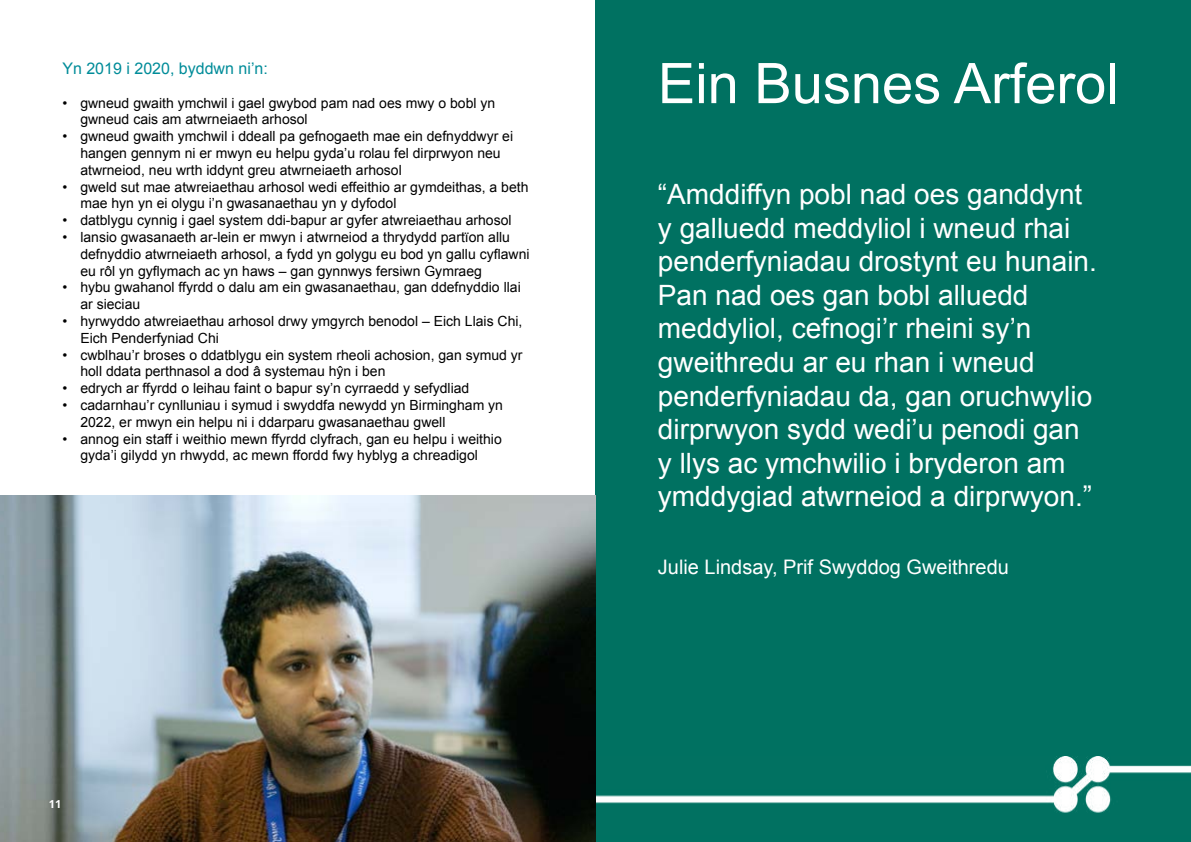
<style>
.page{position:relative;width:1191px;height:842px;background:#fff}
.page>*{position:absolute;margin:0;border:0;box-sizing:border-box;transform-origin:0 0}
.t1{font:56px "Arial";color:#fff}
.t2{font:28px/33.6px "Arial";color:#fff}
.t3{font:20px "Arial";color:#fff}
.t4{font:16px "Arial";color:#008c99}
.t5{font:14px/16.8px "Arial";color:#000}
.t6{font:700 11px "Open Sans";color:#fff}
</style>
<div class="page">
<div style="left:595px;top:0;width:596px;height:842px;background:#007161"></div>
<img style="left:595px;top:756px;width:596px;height:78px">
<img style="left:0;top:496px;width:595px;height:346px">
<p class="t4" style="left:62px;top:58px;width:207px">Yn 2019 i 2020, byddwn ni’n:</p>
<p class="t5" style="left:80px;top:94px;width:416px;text-indent:-18px">• gwneud gwaith ymchwil i gael gwybod pam nad oes mwy o bobl yn gwneud cais am atwrneiaeth arhosol</p>
<p class="t5" style="left:80px;top:128px;width:434px;text-indent:-18px">• gwneud gwaith ymchwil i ddeall pa gefnogaeth mae ein defnyddwyr ei hangen gennym ni er mwyn eu helpu gyda’u rolau fel dirprwyon neu atwrneiod, neu wrth iddynt greu atwrneiaeth arhosol</p>
<p class="t5" style="left:80px;top:178px;width:449px;text-indent:-18px">• gweld sut mae atwreiaethau arhosol wedi effeithio ar gymdeithas, a beth mae hyn yn ei olygu i’n gwasanaethau yn y dyfodol</p>
<p class="t5" style="left:62px;top:212px;width:451px">• datblygu cynnig i gael system ddi-bapur ar gyfer atwreiaethau arhosol</p>
<p class="t5" style="left:80px;top:229px;width:451px;text-indent:-18px">• lansio gwasanaeth ar-lein er mwyn i atwrneiod a thrydydd partïon allu defnyddio atwrneiaeth arhosol, a fydd yn golygu eu bod yn gallu cyflawni eu rôl yn gyflymach ac yn haws – gan gynnwys fersiwn Gymraeg</p>
<p class="t5" style="left:80px;top:279px;width:442px;text-indent:-18px">• hybu gwahanol ffyrdd o dalu am ein gwasanaethau, gan ddefnyddio llai ar sieciau</p>
<p class="t5" style="left:80px;top:313px;width:443px;text-indent:-18px">• hyrwyddo atwreiaethau arhosol drwy ymgyrch benodol – Eich Llais Chi,<br>Eich Penderfyniad Chi</p>
<p class="t5" style="left:80px;top:346px;width:443px;text-indent:-18px">• cwblhau’r broses o ddatblygu ein system rheoli achosion, gan symud yr holl ddata perthnasol a dod â systemau hŷn i ben</p>
<p class="t5" style="left:62px;top:380px;width:408px">• edrych ar ffyrdd o leihau faint o bapur sy’n cyrraedd y sefydliad</p>
<p class="t5" style="left:80px;top:397px;width:424px;text-indent:-18px">• cadarnhau’r cynlluniau i symud i swyddfa newydd yn Birmingham yn<br>2022, er mwyn ein helpu ni i ddarparu gwasanaethau gwell</p>
<p class="t5" style="left:62px;top:430px;width:441px;text-align:center">• annog ein staff i weithio mewn ffyrdd clyfrach, gan eu helpu i weithio gyda’i gilydd yn rhwydd, ac mewn ffordd fwy hyblyg a chreadigol</p>
<p class="t6" style="left:49px;top:796px;width:14px">11</p>
<h1 class="t1" style="left:658px;top:47px;width:462px">Ein Busnes Arferol</h1>
<p class="t2" style="left:658px;top:178px;width:440px">“Amddiffyn pobl nad oes ganddynt y galluedd meddyliol i wneud rhai penderfyniadau drostynt eu hunain.<br>Pan nad oes gan bobl alluedd meddyliol, cefnogi’r rheini sy’n gweithredu ar eu rhan i wneud penderfyniadau da, gan oruchwylio dirprwyon sydd wedi’u penodi gan y llys ac ymchwilio i bryderon am ymddygiad atwrneiod a dirprwyon.”</p>
<h3 class="t3" style="left:658px;top:553px;width:352px">Julie Lindsay, Prif Swyddog Gweithredu</h3>
</div>
